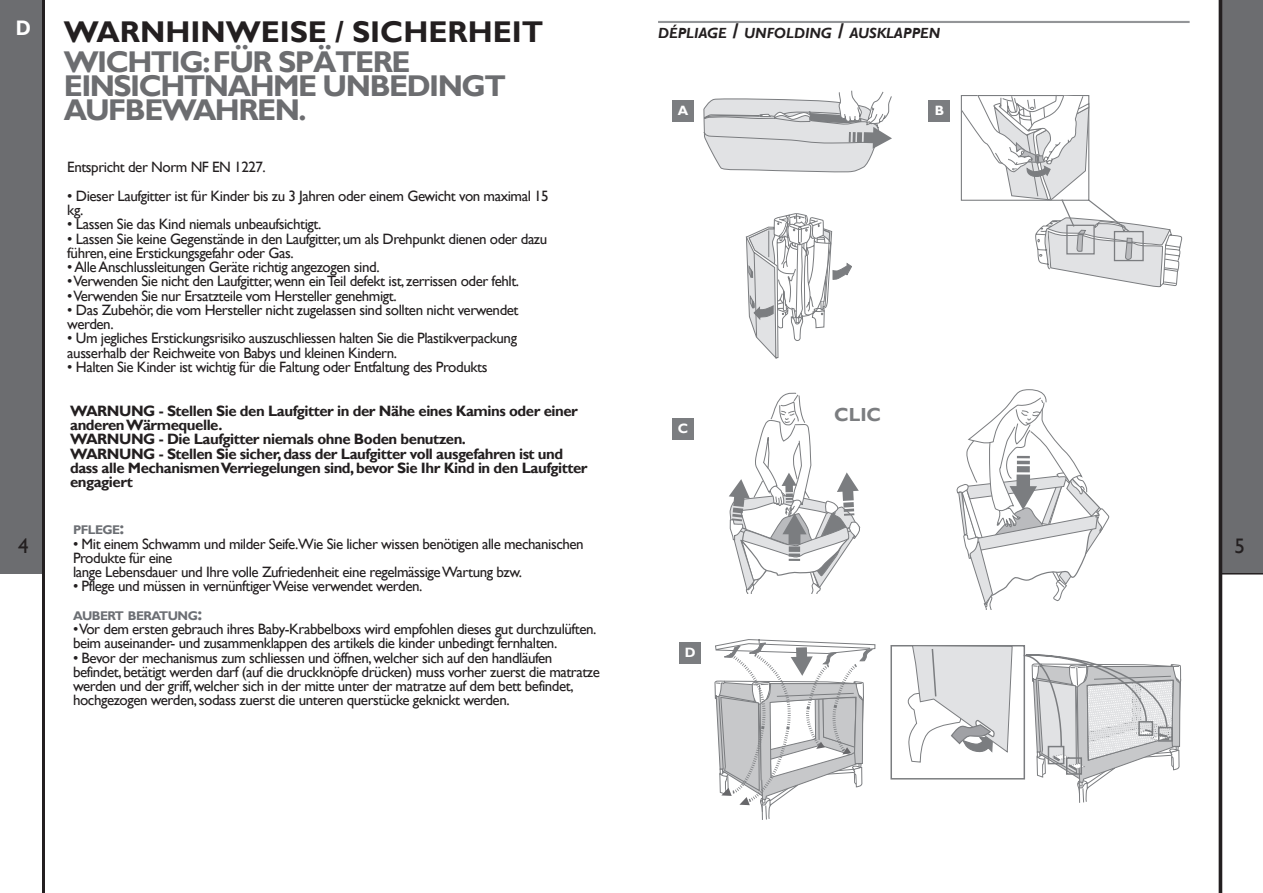
<style>
.page{position:relative;width:1263px;height:893px;background:#fff}
.page>*{position:absolute;margin:0;border:0;box-sizing:border-box;transform-origin:0 0}
.intro5mm{font:700 30px/24px "Gill Sans";letter-spacing:-.05em;color:#6c6d70}
.titreavertissement{font:700 30px "Gill Sans";color:#231f20}
.t1{font:21px "Gill Sans";color:#231f20}
.t2{font:700 21px "Gill Sans";color:#fff;scale:.9 1}
.t3{font:700 18.9px "Gill Sans";color:#7b7d80}
.Intro{font:15px/14.2px "Gill Sans";letter-spacing:-.03em;color:#231f20}
.Intro-2{font:700 15px/14.2px "Gill Sans";letter-spacing:-.03em;color:#231f20}
.titreint1{font:italic 700 14.7px "Gill Sans";color:#231f20}
.t4{font:700 13.5px "Gill Sans";color:#fff}
.Intro-3{font:700 12.6px "Gill Sans";letter-spacing:-.045em;color:#6c6f74}
.s1{font-size:18px}
.s2{font-size:21px}
</style>
<div class="page">
<div style="left:0;top:0;width:45px;height:574px;background:#6c6d70"></div>
<hr style="left:43px;top:0;width:2px;height:893px;background:#231f20">
<svg style="left:1219px;top:0;width:44px;height:893px"></svg>
<hr style="left:658px;top:21px;width:531px;height:2px;background:#939598">
<div style="left:929px;top:100px;width:21px;height:21px;background:#7b7d80"></div>
<div style="left:672px;top:100px;width:22px;height:21px;background:#7b7d80"></div>
<svg style="left:961px;top:95px;width:221px;height:192px"></svg>
<div style="left:672px;top:418px;width:22px;height:21px;background:#7b7d80"></div>
<svg style="left:703px;top:91px;width:189px;height:81px"></svg>
<svg style="left:715px;top:213px;width:160px;height:607px"></svg>
<div style="left:890px;top:645px;width:135px;height:134px;border:2px solid #7b7d80"></div>
<svg style="left:905px;top:389px;width:276px;height:414px"></svg>
<div style="left:680px;top:642px;width:21px;height:21px;background:#7b7d80"></div>
<p class="t2" style="left:16px;top:16px;width:18px">D</p>
<p class="titreavertissement" style="left:64px;top:14px;width:481px">WARNHINWEISE / SICHERHEIT</p>
<p class="intro5mm" style="left:64px;top:50px;width:444px">WICHTIG: FÜR SPÄTERE<br>EINSICHTNAHME UNBEDINGT<br>AUFBEWAHREN.</p>
<p class="t1" style="left:18px;top:533px;width:12px">4</p>
<p class="Intro" style="left:67px;top:160px;width:200px">Entspricht der Norm NF EN 1227.</p>
<p class="Intro" style="left:67px;top:189px;width:483px">• Dieser Laufgitter ist für Kinder bis zu 3 Jahren oder einem Gewicht von maximal 15 kg.</p>
<p class="Intro" style="left:67px;top:217px;width:255px">• Lassen Sie das Kind niemals unbeaufsichtigt.</p>
<p class="Intro" style="left:67px;top:232px;width:481px">• Lassen Sie keine Gegenstände in den Laufgitter, um als Drehpunkt dienen oder dazu führen, eine Erstickungsgefahr oder Gas.</p>
<p class="Intro" style="left:67px;top:260px;width:314px">• Alle Anschlussleitungen Geräte richtig angezogen sind.</p>
<p class="Intro" style="left:67px;top:274px;width:453px">• Verwenden Sie nicht den Laufgitter, wenn ein Teil defekt ist, zerrissen oder fehlt.</p>
<p class="Intro" style="left:67px;top:289px;width:331px">• Verwenden Sie nur Ersatzteile vom Hersteller genehmigt.</p>
<p class="Intro" style="left:67px;top:303px;width:453px">• Das Zubehör, die vom Hersteller nicht zugelassen sind sollten nicht verwendet werden.</p>
<p class="Intro" style="left:67px;top:331px;width:451px">• Um jegliches Erstickungsrisiko auszuschliessen halten Sie die Plastikverpackung ausserhalb der Reichweite von Babys und kleinen Kindern.</p>
<p class="Intro" style="left:67px;top:360px;width:422px">• Halten Sie Kinder ist wichtig für die Faltung oder Entfaltung des Produkts</p>
<p class="Intro-2" style="left:70px;top:404px;width:509px">WARNUNG - Stellen Sie den Laufgitter in der Nähe eines Kamins oder einer anderen Wärmequelle.</p>
<p class="Intro-2" style="left:70px;top:433px;width:397px">WARNUNG - Die Laufgitter niemals ohne Boden benutzen.</p>
<p class="Intro-2" style="left:70px;top:447px;width:519px">WARNUNG - Stellen Sie sicher, dass der Laufgitter voll ausgefahren ist und dass alle Mechanismen Verriegelungen sind, bevor Sie Ihr Kind in den Laufgitter engagiert</p>
<p class="Intro-3" style="left:73px;top:523px;width:53px">PFLEGE<span class="s1">:</span></p>
<p class="Intro" style="left:73px;top:537px;width:512px">• Mit einem Schwamm und milder Seife.Wie Sie licher wissen benötigen alle mechanischen<br>Produkte für eine</p>
<p class="Intro" style="left:73px;top:565px;width:451px">lange Lebensdauer und Ihre volle Zufriedenheit eine regelmässige Wartung bzw.</p>
<p class="Intro" style="left:73px;top:579px;width:351px">• Pflege und müssen in vernünftiger Weise verwendet werden.</p>
<p class="Intro-3" style="left:73px;top:608px;width:131px">AUBERT BERATUNG<span class="s1">:</span></p>
<p class="Intro" style="left:73px;top:622px;width:525px">• Vor dem ersten gebrauch ihres Baby-Krabbelboxs wird empfohlen dieses gut durchzulüften. beim auseinander- und zusammenklappen des artikels die kinder unbedingt fernhalten.</p>
<p class="Intro" style="left:73px;top:651px;width:528px">• Bevor der mechanismus zum schliessen und öffnen, welcher sich auf den handläufen befindet, betätigt werden darf (auf die druckknöpfe drücken) muss vorher zuerst die matratze werden und der griff, welcher sich in der mitte unter der matratze auf dem bett befindet, hochgezogen werden, sodass zuerst die unteren querstücke geknickt werden.</p>
<p class="titreint1" style="left:658px;top:24px;width:284px">DÉPLIAGE <span class="s2">/</span> UNFOLDING <span class="s2">/</span> AUSKLAPPEN</p>
<p class="t4" style="left:678px;top:103px;width:12px">A</p>
<p class="t4" style="left:935px;top:103px;width:11px">B</p>
<p class="t4" style="left:678px;top:421px;width:12px">C</p>
<p class="t4" style="left:685px;top:645px;width:12px">D</p>
<p class="t3" style="left:834px;top:403px;width:49px">CLIC</p>
<p class="t1" style="left:1234px;top:533px;width:12px">5</p>
</div>
